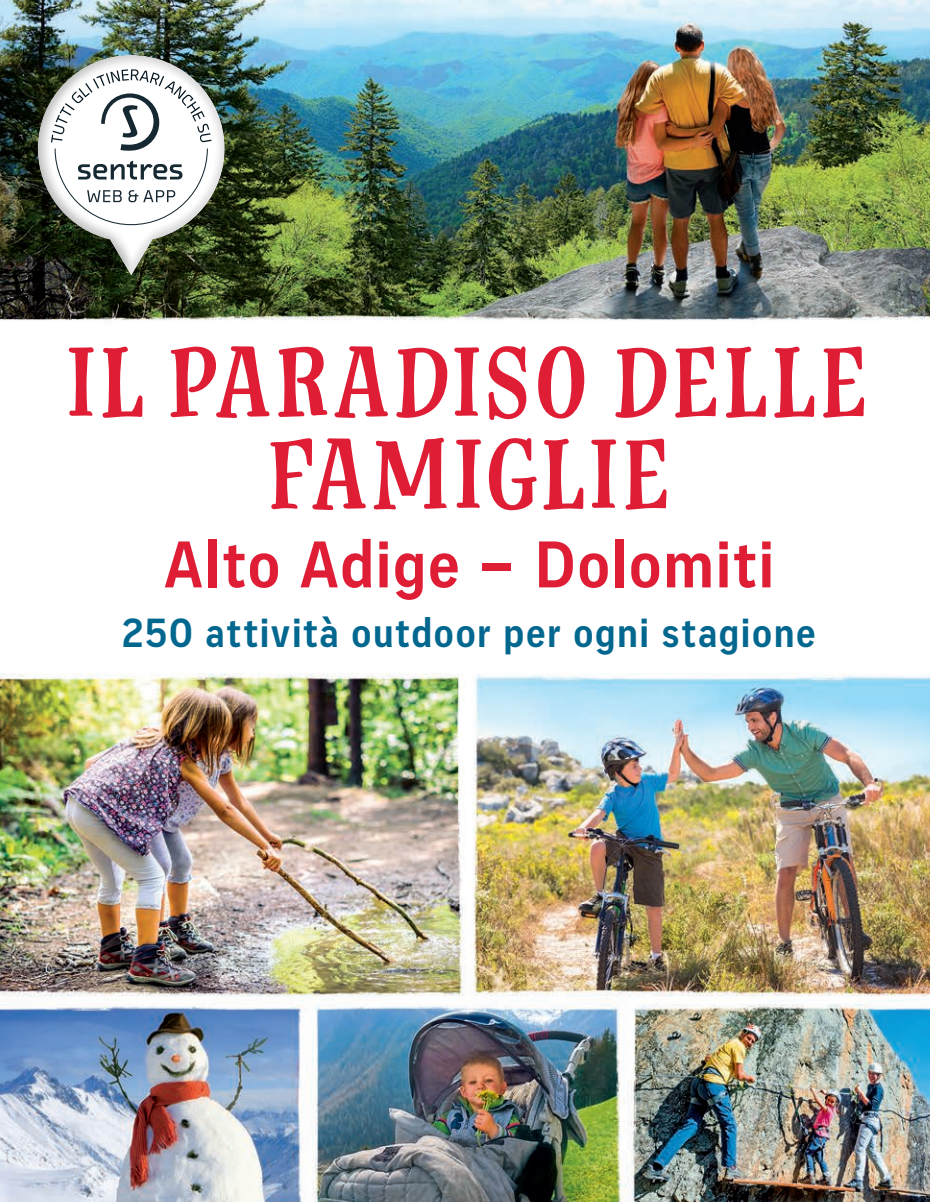
<style>
.page{position:relative;width:930px;height:1202px;background:#fff}
.page>*{position:absolute;margin:0;border:0;box-sizing:border-box;transform-origin:0 0}
.t1{font:120px/92px "Limon Marker";letter-spacing:.035em;color:#df1e36;text-align:center}
.t2{font:700 68px "Vito Condensed";letter-spacing:.04em;color:#df1e36}
.t3{font:700 42px "Vito Condensed";letter-spacing:.055em;color:#01678f}
</style>
<div class="page">
<img style="left:0;top:0;width:930px;height:1202px">
<img style="left:38px;top:55px;width:249px;height:221px">
<h1 class="t1" style="left:67px;top:336px;width:803px">IL PARADISO DELLE<br>FAMIGLIE</h1>
<h2 class="t2" style="left:164px;top:524px;width:611px">Alto Adige – Dolomiti</h2>
<p class="t3" style="left:122px;top:608px;width:695px">250 attività outdoor per ogni stagione</p>
</div>
